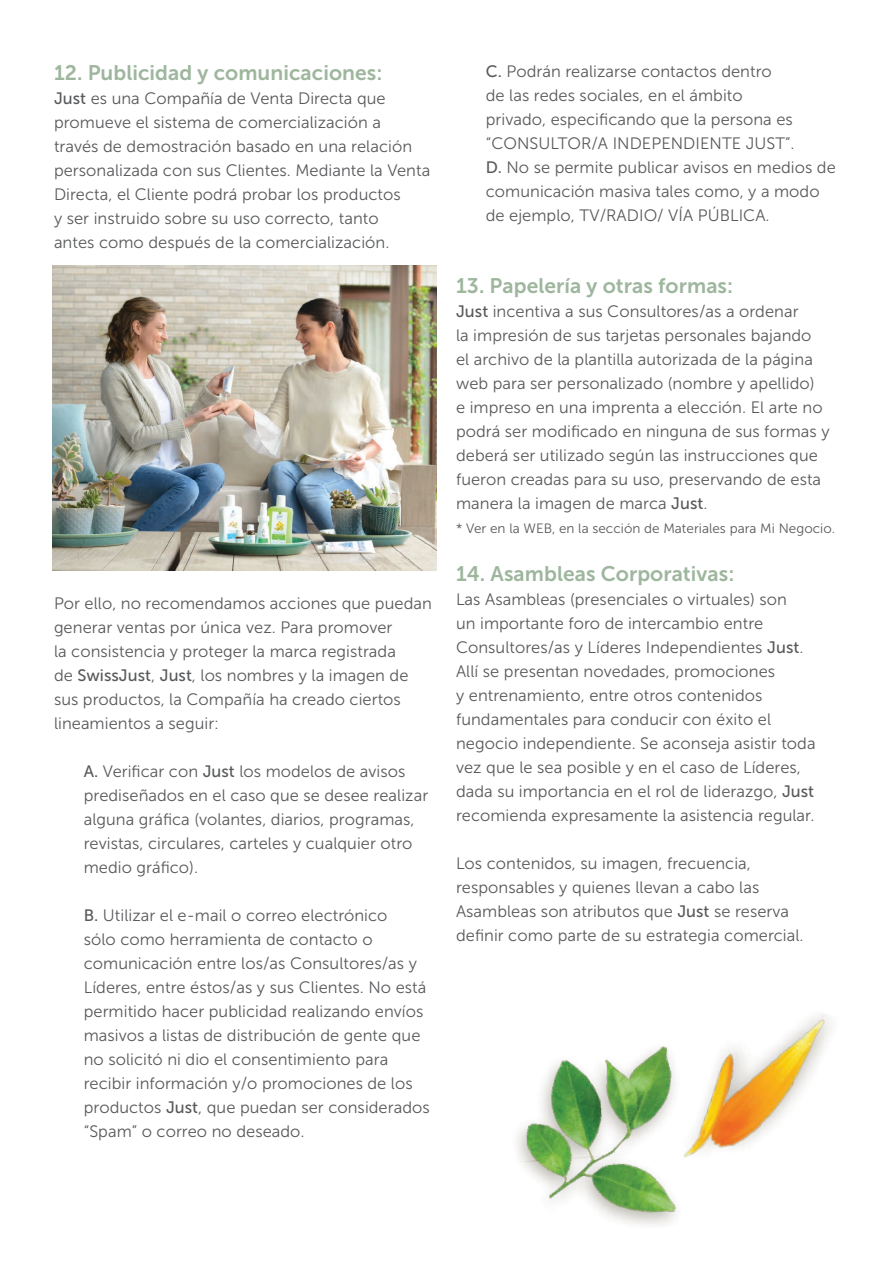
<style>
.page{position:relative;width:893px;height:1263px;background:#fff}
.page>*{position:absolute;margin:0;border:0;box-sizing:border-box;transform-origin:0 0}
.t1{font:21px "Museo Sans 700";letter-spacing:.005em;color:#9eb69e}
.t2{font:16.5px/24px "Museo Sans 300";letter-spacing:.005em;color:#58595b}
.t3{font:13.5px "Museo Sans 300";letter-spacing:.005em;color:#58595b}
.s1{font-family:"Museo Sans 500"}
</style>
<div class="page">
<img style="left:53px;top:266px;width:384px;height:304px">
<img style="left:516px;top:1014px;width:316px;height:212px">
<p class="t1" style="left:54px;top:61px;width:330px">12. Publicidad y comunicaciones:</p>
<p class="t2" style="left:54px;top:87px;width:378px"><span class="s1">Just</span> es una Compañía de Venta Directa que promueve el sistema de comercialización a<br>través de demostración basado en una relación personalizada con sus Clientes. Mediante la Venta Directa, el Cliente podrá probar los productos<br>y ser instruido sobre su uso correcto, tanto<br>antes como después de la comercialización.</p>
<p class="t2" style="left:54px;top:591px;width:379px">Por ello, no recomendamos acciones que puedan generar ventas por única vez. Para promover<br>la consistencia y proteger la marca registrada<br>de <span class="s1">SwissJust</span>, <span class="s1">Just</span>, los nombres lay imagen de sus productos la, Compañía ha creado ciertos lineamientos a seguir:</p>
<p class="t2" style="left:84px;top:759px;width:346px"><span class="s1">A.</span> Verificar con <span class="s1">Just</span> los modelos de avisos prediseñados en el caso que se desee realizar alguna gráfica (volantes, diarios, programas, revistas, circulares, carteles y cualquier otro medio gráfico .(</p>
<p class="t2" style="left:84px;top:903px;width:347px"><span class="s1">B.</span> Utilizar el -e mail o correo electrónico<br>sólo como herramienta de contacto o comunicación entre los/as Consultores/as y Líderes, entre éstos/as y sus Clientes. No está permitido hacer publicidad realizando envíos masivos a listas de distribución de gente que no solicitó ni dio el consentimiento para recibir información o/y promociones de los productos <span class="s1">Just</span>, que puedan ser considerados “Spam” o correo no deseado.</p>
<p class="t2" style="left:486px;top:60px;width:352px"><span class="s1">C.</span> Podrán realizarse contactos dentro<br>de las redes sociales, en el ámbito<br>privado, especificando que la persona es “CONSULTOR A/ INDEPENDIENTE JUST .“<br><span class="s1">D.</span> No se permite publicar avisos en medios de comunicación masiva tales como ay, modo de ejemplo, TV/RADIO/ VÍA PÚBLICA.</p>
<p class="t1" style="left:456px;top:274px;width:279px">13. Papelería y otras formas:</p>
<p class="t2" style="left:456px;top:299px;width:375px"><span class="s1">Just</span> incentiva a sus Consultores/as a ordenar<br>la impresión de sus tarjetas personales bajando<br>el archivo de la plantilla autorizada de la página web para ser personalizado (nombre y apellido(<br>e impreso en una imprenta a elección. El arte no podrá ser modificado en ninguna de sus formas y deberá ser utilizado según las instrucciones que fueron creadas para su uso, preservando de esta manera la imagen de marca <span class="s1">Just</span>.</p>
<p class="t3" style="left:456px;top:521px;width:381px">* Ver en la WEB, en la sección de Materiales para Mi Negocio.</p>
<p class="t1" style="left:456px;top:562px;width:280px">14. Asambleas Corporativas:</p>
<p class="t2" style="left:456px;top:587px;width:361px">Las Asambleas (presenciales o virtuales) son<br>un importante foro de intercambio entre Consultores/as y Líderes Independientes <span class="s1">Just</span>.<br>Allí se presentan novedades, promociones<br>y entrenamiento, entre otros contenidos fundamentales para conducir con éxito el negocio independiente. Se aconseja asistir toda vez que le sea posible y en el caso de Líderes, dada su importancia en el rol de liderazgo, <span class="s1">Just </span>recomienda expresamente la asistencia regular.</p>
<p class="t2" style="left:456px;top:852px;width:349px">Los contenidos, su imagen, frecuencia, responsables y quienes llevan a cabo las Asambleas son atributos que <span class="s1">Just</span> se reserva definir como parte de su estrategia comercial.</p>
</div>
